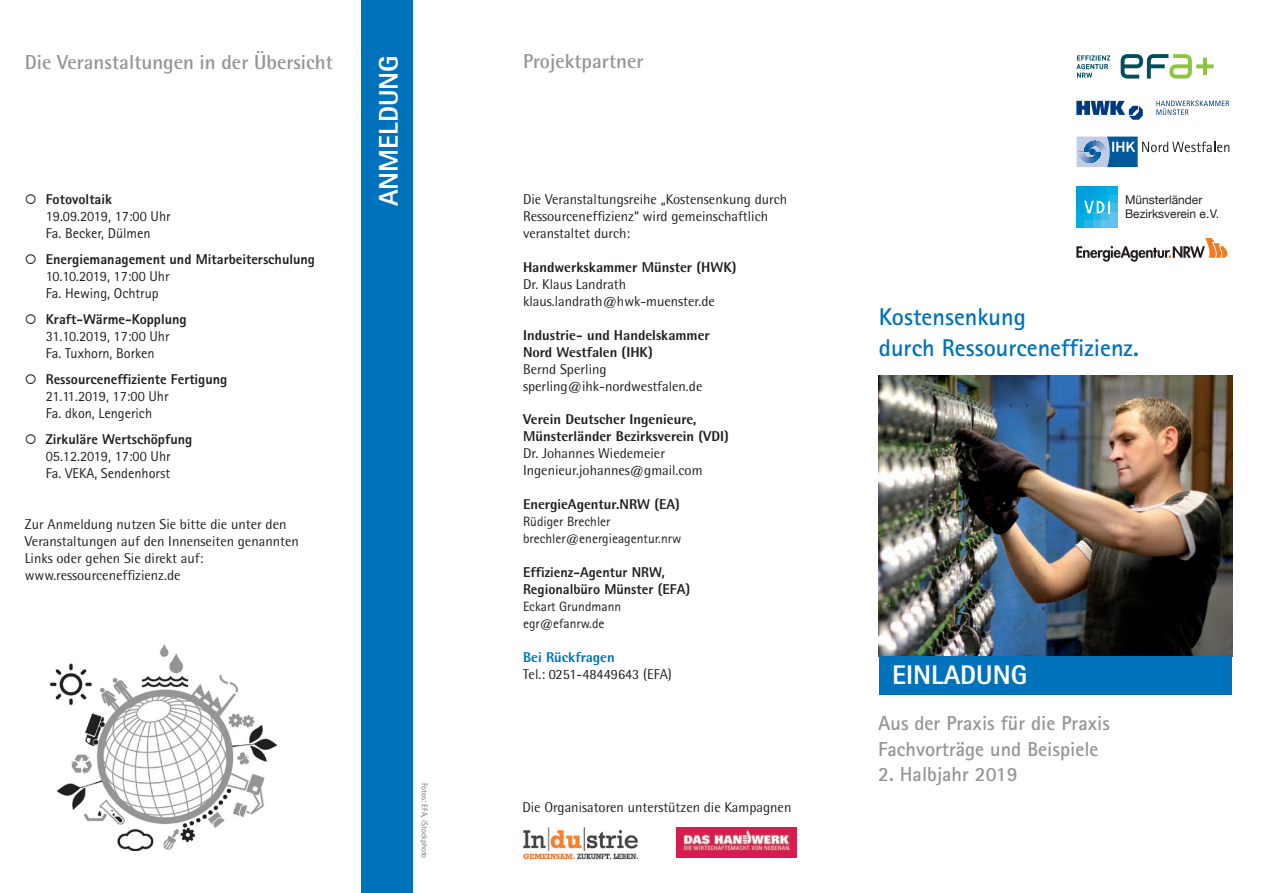
<style>
.page{position:relative;width:1263px;height:893px;background:#fff}
.page>*{position:absolute;margin:0;border:0;box-sizing:border-box;transform-origin:0 0}
.t1{font:800 27px "Rotis Sans Serif";color:#fff}
.Head_grau{font:700 24.3px "Rotis Sans Serif";color:#0072bc}
.Head_grau-2{font:700 20.25px "Rotis Sans Serif";color:#939598}
.t2{font:700 20.25px "Rotis Semi Sans";color:#939598}
.t3{font:14.25px/17px "Rotis Semi Sans";color:#231f20}
.t4{font:14.25px "Rotis Sans Serif";color:#231f20}
.Fließtext{font:800 14.25px/17px "Rotis Sans Serif";color:#231f20}
.t5{font:800 14.25px "Rotis Semi Sans";color:#231f20}
.Fließtext-2{font:13.5px "Rotis Sans Serif";color:#231f20}
.t6{font:12px/13.5px "Helvetica Neue";color:#231f20}
.Fließtext-3{font:8.25px "Rotis Sans Serif";color:#727477}
.s1{font-weight:400;font-size:13.5px}
.s2{font-weight:400}
.s3{font-weight:800;color:#0072bc}
</style>
<div class="page">
<div style="left:361px;top:0;width:51px;height:893px;background:#0072bc"></div>
<img style="left:879px;top:376px;width:353px;height:280px">
<div style="left:879px;top:656px;width:353px;height:39px;background:#0072bc"></div>
<svg style="left:1076px;top:55px;width:34px;height:23px"></svg>
<svg style="left:1121px;top:54px;width:93px;height:25px"></svg>
<img style="left:523px;top:827px;width:115px;height:33px">
<img style="left:676px;top:827px;width:120px;height:31px">
<img style="left:51px;top:645px;width:225px;height:205px">
<svg style="left:1076px;top:238px;width:151px;height:24px"></svg>
<svg style="left:1076px;top:101px;width:67px;height:19px"></svg>
<svg style="left:1156px;top:101px;width:73px;height:14px"></svg>
<svg style="left:1076px;top:137px;width:153px;height:30px"></svg>
<div style="left:1076px;top:219px;width:9px;height:8px;background:#00afe4"></div>
<div style="left:1085px;top:219px;width:8px;height:8px;background:#25b5e6"></div>
<div style="left:1093px;top:219px;width:8px;height:8px;background:#46bce8"></div>
<div style="left:1101px;top:219px;width:8px;height:8px;background:#62c2eb"></div>
<div style="left:1109px;top:219px;width:8px;height:8px;background:#62c2eb"></div>
<div style="left:1076px;top:211px;width:9px;height:8px;background:#00aae2"></div>
<div style="left:1085px;top:211px;width:8px;height:8px;background:#00afe4"></div>
<div style="left:1093px;top:211px;width:8px;height:8px;background:#25b5e6"></div>
<div style="left:1101px;top:211px;width:8px;height:8px;background:#46bce8"></div>
<div style="left:1109px;top:211px;width:8px;height:8px;background:#62c2eb"></div>
<div style="left:1076px;top:203px;width:9px;height:8px;background:#00a2df"></div>
<div style="left:1109px;top:203px;width:8px;height:8px;background:#46bce8"></div>
<div style="left:1076px;top:195px;width:9px;height:8px;background:#009edc"></div>
<div style="left:1085px;top:195px;width:8px;height:8px;background:#00a2df"></div>
<div style="left:1093px;top:195px;width:8px;height:8px;background:#00aae2"></div>
<div style="left:1101px;top:195px;width:8px;height:8px;background:#00afe4"></div>
<div style="left:1109px;top:195px;width:8px;height:8px;background:#25b5e6"></div>
<div style="left:1076px;top:187px;width:9px;height:8px;background:#009edc"></div>
<div style="left:1085px;top:187px;width:8px;height:8px;background:#009edc"></div>
<div style="left:1093px;top:187px;width:8px;height:8px;background:#00a2df"></div>
<div style="left:1101px;top:187px;width:8px;height:8px;background:#00aae2"></div>
<div style="left:1109px;top:187px;width:8px;height:8px;background:#00afe4"></div>
<svg style="left:1084px;top:201px;width:25px;height:12px"></svg>
<p class="t2" style="left:25px;top:50px;width:310px">Die Veranstaltungen in der Übersicht</p>
<p class="Fließtext" style="left:25px;top:191px;width:99px">○ Fotovoltaik <span class="s1"> </span></p>
<p class="t4" style="left:46px;top:208px;width:134px">19.09.2019, 17:00 Uhr  </p>
<p class="t4" style="left:46px;top:225px;width:106px">Fa. Becker, Dülmen</p>
<p class="Fließtext" style="left:25px;top:251px;width:292px">○ Energiemanagement und Mitarbeiterschulung</p>
<p class="t4" style="left:46px;top:268px;width:125px">10.10.2019, 17:00 Uhr</p>
<p class="t4" style="left:46px;top:285px;width:114px">Fa. Hewing, Ochtrup</p>
<p class="Fließtext" style="left:25px;top:311px;width:190px">○ Kraft-Wärme-Kopplung <span class="s2"> </span></p>
<p class="t4" style="left:46px;top:328px;width:134px">31.10.2019, 17:00 Uhr  </p>
<p class="t4" style="left:46px;top:345px;width:110px">Fa. Tuxhorn, Borken</p>
<p class="Fließtext" style="left:25px;top:371px;width:204px">○ Ressourceneffiziente Fertigung</p>
<p class="t4" style="left:46px;top:388px;width:124px">21.11.2019, 17:00 Uhr</p>
<p class="t4" style="left:46px;top:405px;width:108px">Fa. dkon, Lengerich</p>
<p class="Fließtext" style="left:25px;top:430px;width:169px">○ Zirkuläre Wertschöpfung</p>
<p class="t4" style="left:46px;top:448px;width:126px">05.12.2019, 17:00 Uhr</p>
<p class="t4" style="left:46px;top:465px;width:126px">Fa. VEKA, Sendenhorst</p>
<p class="t3" style="left:25px;top:515px;width:276px">Zur Anmeldung nutzen Sie bitte die unter den Veranstaltungen auf den Innenseiten genannten Links oder gehen Sie direkt auf: www.ressourceneffizienz.de</p>
<p class="t1" style="left:371px;top:206px;width:153px;rotate:-90deg">ANMELDUNG</p>
<p class="Fließtext-3" style="left:430px;top:783px;width:77px;rotate:90deg">Fotos: EFA, iStockphoto</p>
<p class="t2" style="left:523px;top:49px;width:122px">Projektpartner</p>
<p class="t3" style="left:523px;top:191px;width:266px">Die Veranstaltungsreihe „Kostensenkung durch<br>Ressourceneffizienz“ wird gemeinschaftlich veranstaltet durch:</p>
<p class="t5" style="left:523px;top:258px;width:215px">Handwerkskammer Münster (HWK)</p>
<p class="t3" style="left:523px;top:275px;width:105px">Dr. Klaus Landrath</p>
<p class="t3" style="left:523px;top:292px;width:193px">klaus.landrath@hwk-muenster.de</p>
<p class="t5" style="left:523px;top:326px;width:188px">Industrie- und Handelskammer</p>
<p class="t5" style="left:523px;top:343px;width:131px">Nord Westfalen (IHK)</p>
<p class="t3" style="left:523px;top:360px;width:85px">Bernd Sperling</p>
<p class="t3" style="left:523px;top:377px;width:181px">sperling@ihk-nordwestfalen.de</p>
<p class="t5" style="left:523px;top:411px;width:175px">Verein Deutscher Ingenieure,</p>
<p class="t5" style="left:523px;top:427px;width:207px">Münsterländer Bezirksverein (VDI)</p>
<p class="t3" style="left:523px;top:445px;width:144px">Dr. Johannes Wiedemeier</p>
<p class="t3" style="left:523px;top:462px;width:181px">Ingenieur.johannes@gmail.com</p>
<p class="t5" style="left:523px;top:495px;width:158px">EnergieAgentur.NRW (EA)</p>
<p class="Fließtext-2" style="left:523px;top:514px;width:89px">Rüdiger Brechler</p>
<p class="Fließtext-2" style="left:523px;top:531px;width:160px">brechler@energieagentur.nrw</p>
<p class="Fließtext" style="left:523px;top:563px;width:169px">Effizienz-Agentur NRW,<br>Regionalbüro Münster (EFA)</p>
<p class="Fließtext-2" style="left:523px;top:598px;width:100px">Eckart Grundmann</p>
<p class="Fließtext-2" style="left:523px;top:615px;width:83px">egr@efanrw.de</p>
<p class="t3" style="left:523px;top:648px;width:150px"><span class="s3">Bei Rückfragen<br></span>Tel.: 0251-48449643 (EFA)</p>
<p class="t3" style="left:522px;top:798px;width:271px">Die Organisatoren unterstützen die Kampagnen</p>
<p class="t6" style="left:1125px;top:194px;width:96px">Münsterländer<br>Bezirksverein e.V.</p>
<p class="Head_grau" style="left:879px;top:302px;width:149px">Kostensenkung</p>
<p class="Head_grau" style="left:879px;top:332px;width:262px">durch Ressourceneffizienz.</p>
<p class="t1" style="left:892px;top:658px;width:137px">EINLADUNG</p>
<p class="Head_grau-2" style="left:878px;top:711px;width:233px">Aus der Praxis für die Praxis</p>
<p class="Head_grau-2" style="left:878px;top:736px;width:222px">Fachvorträge und Beispiele</p>
<p class="Head_grau-2" style="left:878px;top:762px;width:141px">2. Halbjahr 2019</p>
</div>
